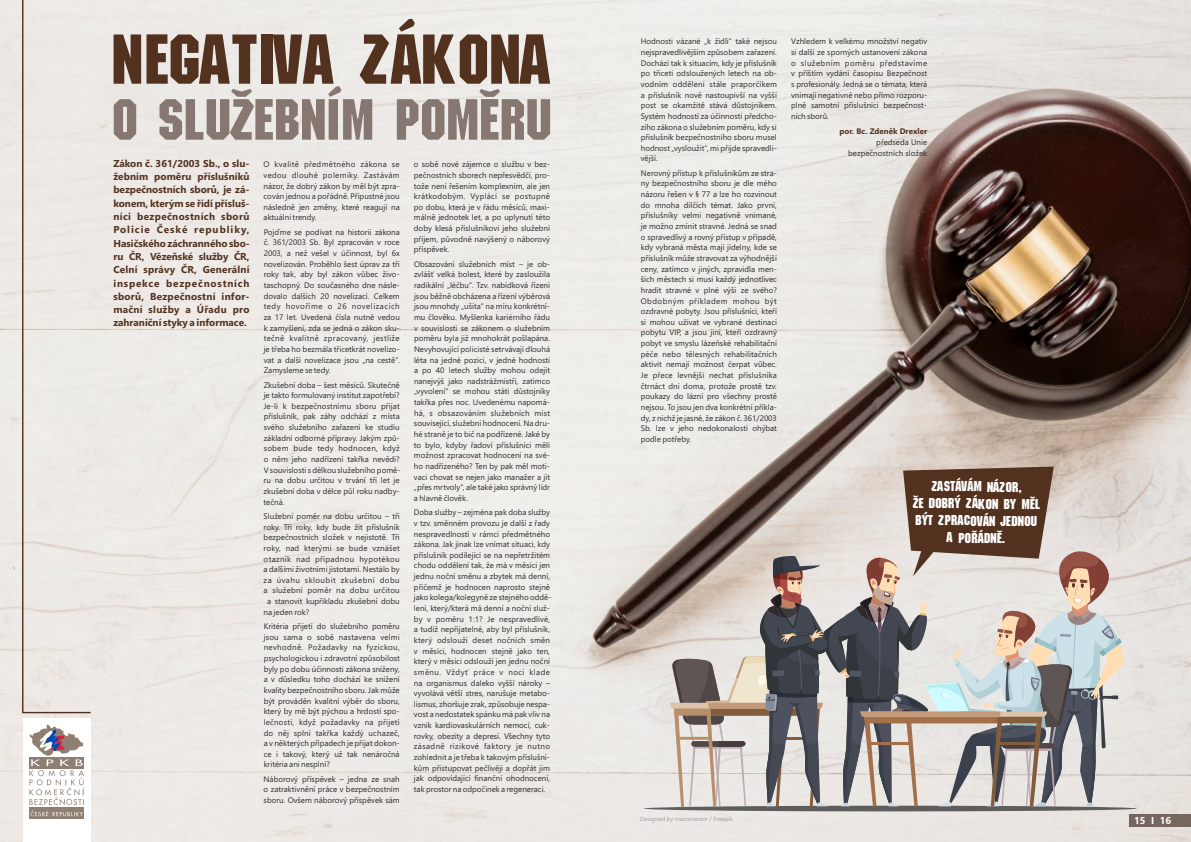
<style>
.page{position:relative;width:1191px;height:842px;background:#fff}
.page>*{position:absolute;margin:0;border:0;box-sizing:border-box;transform-origin:0 0}
.t1{font:68.6px "Motor";color:#52311e}
.t2{font:56.5px "Motor";color:#867770}
.t3{font:14px/17.1px "Motor";color:#fff;text-align:center}
.t4{font:700 10px/13.3px "Segoe UI";color:#52311e;text-align:justify}
.t5{font:700 10px "Segoe UI";color:#fff}
.t6{font:8px/10.6px "Segoe UI";color:#2b2b2a;text-align:justify}
.t7{font:8px "Segoe UI";letter-spacing:.02em;color:#2b2b2a}
.t8{font:8px "Segoe UI";letter-spacing:.045em;color:#2b2b2a}
.t9{font:8px "Segoe UI";letter-spacing:.055em;color:#2b2b2a}
.t10{font:8px "Segoe UI";letter-spacing:.025em;color:#2b2b2a}
.t11{font:700 8px "Segoe UI";color:#52311e}
.t12{font:6px "Segoe UI";color:#9e9e9e}
</style>
<div class="page">
<img style="left:0;top:0;width:1191px;height:842px">
<div style="left:21px;top:0;width:71px;height:714px;background:#eeeae6"></div>
<div style="left:23px;top:718px;width:68px;height:124px;background:#fff"></div>
<div style="left:29px;top:807px;width:55px;height:12px;background:#8e7f72"></div>
<svg style="left:16px;top:724px;width:69px;height:92px"></svg>
<svg style="left:643px;top:467px;width:493px;height:344px"></svg>
<div style="left:1129px;top:814px;width:62px;height:13px;background:#75665e"></div>
<h1 class="t1" style="left:111px;top:20px;width:443px">NEGATIVA ZÁKONA</h1>
<h2 class="t2" style="left:111px;top:87px;width:482px">O SLUŽEBNÍM POMĚRU  </h2>
<p class="t6" style="left:641px;top:36px;width:138px">Hodnosti vázané „k židli“ také nejsou nejspravedlivějším způsobem zařazení.<br>Dochází tak k situacím, kdy je příslušník po třiceti odsloužených letech na ob‐ vodním oddělení stále praporčíkem a příslušník nově nastoupivší na vyšší post se okamžitě stává důstojníkem.<br>Systém hodností za účinnosti předcho‐ zího zákona o služebním poměru, kdy si příslušník bezpečnostního sboru musel hodnost „vysloužit“, mi přijde spravedli‐ vější.</p>
<p class="t6" style="left:791px;top:36px;width:138px">Vzhledem k velkému množství negativ si další ze sporných ustanovení zákona o služebním poměru představíme v příštím vydání časopisu Bezpečnost s profesionály. Jedná se o témata, která vnímají negativně nebo přímo rozporu‐ plně samotní příslušníci bezpečnost‐ ních sborů.</p>
<p class="t11" style="left:839px;top:127px;width:89px">por. Bc. Zdeněk Drexler</p>
<p class="t6" style="left:848px;top:137px;width:81px;text-align:right">předseda Unie bezpečnostních složek</p>
<p class="t4" style="left:113px;top:157px;width:138px">Zákon č. 361/2003 Sb., o slu‐ žebním poměru příslušníků bezpečnostních sborů, je zá‐ konem, kterým se řídí přísluš‐ níci bezpečnostních sborů Policie České republiky, Hasičského záchranného sbo‐ ru ČR, Vězeňské služby ČR, Celní správy ČR, Generální inspekce bezpečnostních sborů, Bezpečnostní infor‐ mační služby a Úřadu pro zahraniční styky a informace.</p>
<p class="t6" style="left:264px;top:159px;width:138px">O kvalitě předmětného zákona se vedou dlouhé polemiky. Zastávám názor, že dobrý zákon by měl být zpra‐ cován jednou a pořádně. Přípustné jsou následně jen změny, které reagují na aktuální trendy.</p>
<p class="t6" style="left:414px;top:159px;width:138px">o sobě nové zájemce o službu v bez‐ pečnostních sborech nepřesvědčí, pro‐ tože není řešením komplexním, ale jen krátkodobým. Vyplácí se postupně po dobu, která je v řádu měsíců, maxi‐ málně jednotek let, a po uplynutí této doby klesá příslušníkovi jeho služební příjem, původně navýšený o náborový příspěvek.</p>
<p class="t6" style="left:641px;top:168px;width:138px">Nerovný přístup k příslušníkům ze stra‐ ny bezpečnostního sboru je dle mého názoru řešen v § 77 a lze ho rozvinout do mnoha dílčích témat. Jako první, příslušníky velmi negativně vnímané, je možno zmínit stravné. Jedná se snad o spravedlivý a rovný přístup v případě, kdy vybraná města mají jídelny, kde se příslušník může stravovat za výhodnější ceny, zatímco v jiných, zpravidla men‐ ších městech si musí každý jednotlivec hradit stravné v plné výši ze svého?<br>Obdobným příkladem mohou být ozdravné pobyty. Jsou příslušníci, kteří si mohou užívat ve vybrané destinaci pobytu VIP, a jsou jiní, kteří ozdravný pobyt ve smyslu lázeňské rehabilitační péče nebo tělesných rehabilitačních aktivit nemají možnost čerpat vůbec.<br>Je přece levnější nechat příslušníka čtrnáct dní doma, protože prostě tzv. poukazy do lázní pro všechny prostě nejsou. To jsou jen dva konkrétní příkla‐ dy, z nichž je jasné, že zákon č. 361/2003<br>Sb. lze v jeho nedokonalosti ohýbat podle potřeby.</p>
<p class="t6" style="left:264px;top:227px;width:138px">Pojďme se podívat na historii zákona č. 361/2003 Sb. Byl zpracován v roce 2003, a než vešel v účinnost, byl 6x novelizován. Proběhlo šest úprav za tři roky tak, aby byl zákon vůbec živo‐ taschopný. Do současného dne násle‐ dovalo dalších 20 novelizací. Celkem tedy hovoříme o 26 novelizacích za 17 let. Uvedená čísla nutně vedou k zamyšlení, zda se jedná o zákon sku‐ tečně kvalitně zpracovaný, jestliže je třeba ho bezmála třicetkrát novelizo‐ vat a další novelizace jsou „na cestě“.<br>Zamysleme se tedy.</p>
<p class="t6" style="left:414px;top:259px;width:138px">Obsazování služebních míst – je ob‐ zvlášť velká bolest, které by zasloužila radikální „léčbu“. Tzv. nabídková řízení jsou běžně obcházena a řízení výběrová jsou mnohdy „ušita“ na míru konkrétní‐ mu člověku. Myšlenka kariérního řádu v souvislosti se zákonem o služebním poměru byla již mnohokrát pošlapána.<br>Nevyhovující policisté setrvávají dlouhá léta na jedné pozici, v jedné hodnosti a po 40 letech služby mohou odejít nanejvýš jako nadstrážmistři, zatímco „vyvolení“ se mohou státi důstojníky takřka přes noc. Uvedenému napomá‐ há, s obsazováním služebních míst související, služební hodnocení. Na dru‐ hé straně je to bič na podřízené. Jaké by to bylo, kdyby řadoví příslušníci měli možnost zpracovat hodnocení na své‐ ho nadřízeného? Ten by pak měl moti‐ vaci chovat se nejen jako manažer a jít „přes mrtvoly“, ale také jako správný lídr a hlavně člověk.</p>
<p class="t6" style="left:414px;top:507px;width:139px;text-align:left">Doba služby – zejména pak doba služby v tzv. směnném provozu je další z řady nespravedlností v rámci předmětného zákona. Jak jinak lze vnímat situaci, kdy příslušník podílející se na nepřetržitém chodu oddělení tak, že má v měsíci jen jednu noční směnu a zbytek má denní, přičemž je hodnocen naprosto stejně jako kolega/kolegyně ze stejného oddě‐ lení, který/která má denní a noční služ‐ by v poměru 1:1? Je nespravedlivé, a tudíž nepřijatelné, aby byl příslušník, který odslouží deset nočních směn v měsíci, hodnocen stejně jako ten, který v měsíci odslouží jen jednu noční směnu. Vždyť práce v noci klade na organismus daleko vyšší nároky – vyvolává větší stres, narušuje metabo‐ lismus, zhoršuje zrak, způsobuje nespa‐ vost a nedostatek spánku má pak vliv na vznik kardiovaskulárních nemocí, cuk‐ rovky, obezity a depresí. Všechny tyto zásadně rizikové faktory je nutno zohlednit a je třeba k takovým příslušní‐ kům přistupovat pečlivěji a dopřát jim jak odpovídající finanční ohodnocení, tak prostor na odpočinek a regeneraci.</p>
<p class="t6" style="left:264px;top:379px;width:138px">Zkušební doba – šest měsíců. Skutečně je takto formulovaný institut zapotřebí?<br>Je‐li k bezpečnostnímu sboru přijat příslušník, pak záhy odchází z místa svého služebního zařazení ke studiu základní odborné přípravy. Jakým způ‐ sobem bude tedy hodnocen, když o něm jeho nadřízení takřka nevědí?<br>V souvislosti s délkou služebního pomě‐ ru na dobu určitou v trvání tří let je zkušební doba v délce půl roku nadby‐ tečná.</p>
<p class="t6" style="left:264px;top:511px;width:138px">Služební poměr na dobu určitou – tři</p>
<p class="t6" style="left:264px;top:521px;width:138px">roky. Tři roky, kdy bude žít příslušník</p>
<p class="t6" style="left:264px;top:532px;width:138px">bezpečnostních složek v nejistotě. Tři</p>
<p class="t7" style="left:264px;top:543px;width:138px">roky, nad kterými se bude vznášet</p>
<p class="t8" style="left:264px;top:554px;width:138px">otazník nad případnou hypotékou</p>
<p class="t6" style="left:264px;top:564px;width:138px">a dalšími životními jistotami. Nestálo by</p>
<p class="t9" style="left:264px;top:575px;width:138px">za úvahu skloubit zkušební dobu</p>
<p class="t10" style="left:264px;top:586px;width:138px">a služební poměr na dobu určitou</p>
<p class="t6" style="left:267px;top:596px;width:134px">a stanovit kupříkladu zkušební dobu</p>
<p class="t6" style="left:264px;top:607px;width:47px">na jeden rok?</p>
<h3 class="t3" style="left:913px;top:477px;width:129px;rotate:1deg">ZASTÁVÁM NÁZOR,<br>ŽE DOBRÝ ZÁKON BY MĚL<br>BÝT ZPRACOVÁN JEDNOU<br>A POŘÁDNĚ.</h3>
<p class="t6" style="left:264px;top:621px;width:138px">Kritéria přijetí do služebního poměru jsou sama o sobě nastavena velmi nevhodně. Požadavky na fyzickou, psychologickou i zdravotní způsobilost byly po dobu účinnosti zákona sníženy, a v důsledku toho dochází ke snížení kvality bezpečnostního sboru. Jak může být prováděn kvalitní výběr do sboru, který by mě být pýchou a hrdostí spo‐ lečnosti, když požadavky na přijetí do něj splní takřka každý uchazeč, a v některých případech je přijat dokon‐ ce i takový, který už tak nenáročná kritéria ani nesplní?</p>
<p class="t6" style="left:264px;top:774px;width:138px">Náborový příspěvek – jedna ze snah o zatraktivnění práce v bezpečnostním sboru. Ovšem náborový příspěvek sám</p>
<p class="t12" style="left:640px;top:815px;width:94px">Designed by macrovector / Freepik</p>
<p class="t5" style="left:1134px;top:815px;width:39px">15 I 16</p>
</div>
